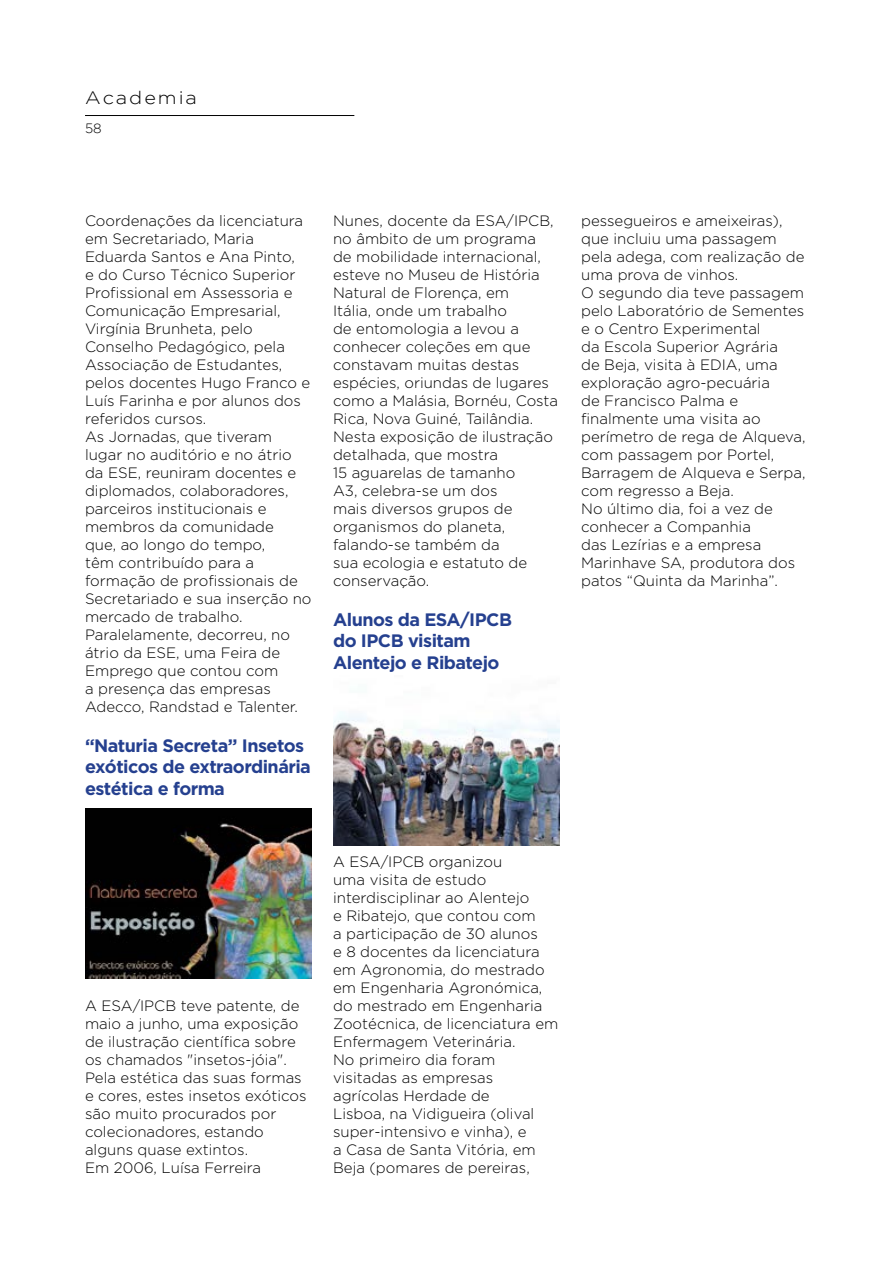
<style>
.page{position:relative;width:893px;height:1263px;background:#fff}
.page>*{position:absolute;margin:0;border:0;box-sizing:border-box;transform-origin:0 0}
.t1{font:700 18px/21.6px "Gotham";letter-spacing:-.03em;color:#25408f}
.t2{font:300 18px "Gotham";letter-spacing:.1em;color:#000;scale:1.1 1}
.t3{font:300 15px/18px "Gotham";color:#000}
.t4{font:300 13.5px "Gotham";color:#000}
</style>
<div class="page">
<hr style="left:85px;top:115px;width:269px;height:1px;background:#000">
<img style="left:85px;top:808px;width:227px;height:171px">
<img style="left:333px;top:712px;width:227px;height:134px">
<p class="t2" style="left:85px;top:88px;width:103px">Academia</p>
<p class="t4" style="left:85px;top:121px;width:18px">58</p>
<p class="t3" style="left:85px;top:212px;width:228px">Coordenações da licenciatura em Secretariado, Maria<br>Eduarda Santos e Ana Pinto,<br>e do Curso Técnico Superior<br>Profissional em Assessoria e<br>Comunicação Empresarial,<br>Virgínia Brunheta, pelo<br>Conselho Pedagógico, pela<br>Associação de Estudantes, pelos docentes Hugo Franco e<br>Luís Farinha e por alunos dos referidos cursos.<br>As Jornadas, que tiveram lugar no auditório e no átrio da ESE, reuniram docentes e diplomados, colaboradores, parceiros institucionais e membros da comunidade<br>que, ao longo do tempo,<br>têm contribuído para a formação de profissionais de<br>Secretariado e sua inserção no mercado de trabalho.<br>Paralelamente, decorreu, no átrio da ESE, uma Feira de<br>Emprego que contou com<br>a presença das empresas<br>Adecco, Randstad e Talenter.</p>
<p class="t1" style="left:85px;top:734px;width:227px">“Naturia Secreta” Insetos exóticos de extraordinária estética e forma</p>
<p class="t3" style="left:333px;top:212px;width:227px">Nunes, docente da ESA/IPCB, no âmbito de um programa de mobilidade internacional, esteve no Museu de História<br>Natural de Florença, em<br>Itália, onde um trabalho<br>de entomologia a levou a conhecer coleções em que constavam muitas destas espécies, oriundas de lugares como a Malásia, Bornéu, Costa<br>Rica, Nova Guiné, Tailândia.<br>Nesta exposição de ilustração detalhada, que mostra<br>15 aguarelas de tamanho<br>A3, celebra-se um dos<br>mais diversos grupos de organismos do planeta, falando-se também da<br>sua ecologia e estatuto de conservação.</p>
<p class="t1" style="left:333px;top:608px;width:180px">Alunos da ESA/IPCB do IPCB visitam<br>Alentejo e Ribatejo</p>
<p class="t3" style="left:85px;top:996px;width:223px">A ESA/IPCB teve patente, de maio a junho, uma exposição de ilustração científica sobre os chamados "insetos-jóia".<br>Pela estética das suas formas e cores, estes insetos exóticos são muito procurados por colecionadores, estando alguns quase extintos.<br>Em 2006, Luísa Ferreira</p>
<p class="t3" style="left:333px;top:852px;width:227px">A ESA/IPCB organizou<br>uma visita de estudo interdisciplinar ao Alentejo<br>e Ribatejo, que contou com<br>a participação de 30 alunos<br>e 8 docentes da licenciatura em Agronomia, do mestrado em Engenharia Agronómica, do mestrado em Engenharia<br>Zootécnica, de licenciatura em<br>Enfermagem Veterinária.<br>No primeiro dia foram visitadas as empresas agrícolas Herdade de<br>Lisboa, na Vidigueira (olival super-intensivo e vinha), e<br>a Casa de Santa Vitória, em<br>Beja (pomares de pereiras,</p>
<p class="t3" style="left:581px;top:212px;width:226px">pessegueiros e ameixeiras), que incluiu uma passagem pela adega, com realização de uma prova de vinhos.<br>O segundo dia teve passagem pelo Laboratório de Sementes e o Centro Experimental<br>da Escola Superior Agrária<br>de Beja, visita à EDIA, uma exploração agro-pecuária<br>de Francisco Palma e finalmente uma visita ao perímetro de rega de Alqueva, com passagem por Portel,<br>Barragem de Alqueva e Serpa, com regresso a Beja.<br>No último dia, foi a vez de conhecer a Companhia<br>das Lezírias e a empresa<br>Marinhave SA, produtora dos patos “Quinta da Marinha”.</p>
</div>
